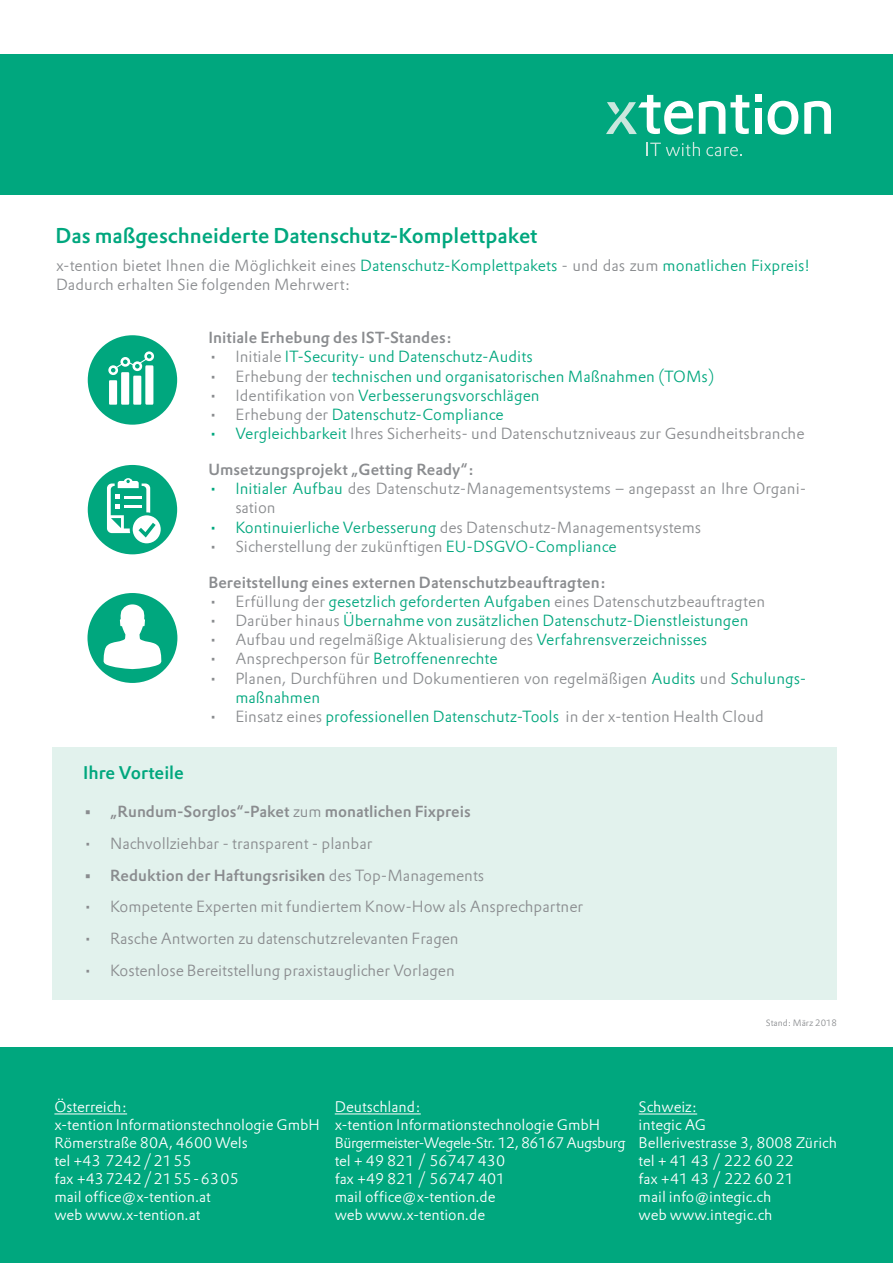
<style>
.page{position:relative;width:893px;height:1263px;background:#fff}
.page>*{position:absolute;margin:0;border:0;box-sizing:border-box;transform-origin:0 0}
.t1{font:21px "DTL Prokyon T Medium";color:#00a77e}
.t2{font:18px "DTL Prokyon T Medium";color:#00a77e}
.t3{font:300 15.75px/19.2px "DTL Prokyon T";letter-spacing:.005em;color:#8a8c8f}
.t4{font:300 15.75px "DTL Prokyon T";letter-spacing:.005em;color:#00a77e}
.t5{font:15.75px "DTL Prokyon T Medium";color:#8a8c8f}
.t6{font:300 15px/18px "DTL Prokyon T";color:#fff}
.t7{font:300 14.85px "DTL Prokyon T";letter-spacing:-.03em;color:#fff}
.t8{font:300 9px "DTL Prokyon T";color:#8a8c8f}
.s1{color:#00a77e}
.s2{color:#8a8c8f}
.s3{font-family:"DTL Prokyon T";font-weight:300}
</style>
<div class="page">
<div style="left:0;top:1047px;width:893px;height:216px;background:#00a77e"></div>
<div style="left:0;top:54px;width:893px;height:140px;background:#00a77e"></div>
<svg style="left:699px;top:95px;width:50px;height:39px"></svg>
<div style="left:755px;top:95px;width:7px;height:7px;background:#fff"></div>
<div style="left:755px;top:108px;width:7px;height:26px;background:#fff"></div>
<svg style="left:768px;top:101px;width:30px;height:34px"></svg>
<svg style="left:804px;top:101px;width:27px;height:33px"></svg>
<svg style="left:647px;top:142px;width:53px;height:14px"></svg>
<svg style="left:706px;top:147px;width:36px;height:9px"></svg>
<svg style="left:606px;top:95px;width:87px;height:39px"></svg>
<div style="left:53px;top:747px;width:784px;height:253px;background:#e2f2ed"></div>
<div style="left:88px;top:335px;width:89px;height:90px;background:#00a77e;border-radius:50%"></div>
<svg style="left:108px;top:351px;width:46px;height:54px"></svg>
<div style="left:88px;top:465px;width:89px;height:89px;background:#00a77e;border-radius:50%"></div>
<svg style="left:107px;top:478px;width:54px;height:65px"></svg>
<div style="left:87px;top:593px;width:90px;height:90px;background:#00a77e;border-radius:50%"></div>
<svg style="left:104px;top:604px;width:57px;height:65px"></svg>
<hr style="left:54px;top:1114px;width:73px;height:1px;background:#fff">
<hr style="left:335px;top:1114px;width:86px;height:1px;background:#fff">
<hr style="left:639px;top:1114px;width:58px;height:1px;background:#fff">
<h1 class="t1" style="left:55px;top:222px;width:484px">Das maßgeschneiderte Datenschutz-Komplettpaket</h1>
<p class="t3" style="left:56px;top:256px;width:755px">x-tention bietet Ihnen die Möglichkeit eines <span class="s1">Datenschutz-Komplettpakets</span> - und das zum <span class="s1">monatlichen Fixpreis!<br></span>Dadurch erhalten Sie folgenden Mehrwert:</p>
<p class="t5" style="left:208px;top:327px;width:245px">Initiale Erhebung des IST-Standes:</p>
<p class="t4" style="left:208px;top:347px;width:326px"><span class="s2">• Initiale</span> IT-Security- und Datenschutz-Audits</p>
<p class="t4" style="left:208px;top:366px;width:508px"><span class="s2">• Erhebung der</span> technischen und organisatorischen Maßnahmen (TOMs)</p>
<p class="t4" style="left:208px;top:385px;width:333px"><span class="s2">• Identifikation von</span> Verbesserungsvorschlägen</p>
<p class="t4" style="left:208px;top:405px;width:297px"><span class="s2">• Erhebung der</span> Datenschutz-Compliance</p>
<p class="t3" style="left:208px;top:424px;width:598px"><span class="s1">• Vergleichbarkeit</span> Ihres Sicherheits- und Datenschutzniveaus zur Gesundheitsbranche</p>
<p class="t5" style="left:208px;top:459px;width:267px">Umsetzungsprojekt „Getting Ready“:</p>
<p class="t3" style="left:235px;top:479px;width:572px;text-indent:-27px"><span class="s1">• Initialer Aufbau</span> des Datenschutz-Managementsystems – angepasst an Ihre Organi&shy;sation</p>
<p class="t3" style="left:208px;top:517px;width:494px"><span class="s1">• Kontinuierliche Verbesserung</span> des Datenschutz-Managementsystems</p>
<p class="t3" style="left:208px;top:536px;width:410px">• Sicherstellung der zukünftigen <span class="s1">EU-DSGVO-Compliance</span></p>
<p class="t5" style="left:208px;top:572px;width:399px">Bereitstellung eines externen Datenschutzbeauftragten:</p>
<p class="t3" style="left:208px;top:592px;width:558px">• Erfüllung der <span class="s1">gesetzlich geforderten Aufgaben</span> eines Datenschutzbeauftragten</p>
<p class="t4" style="left:208px;top:610px;width:542px"><span class="s2">• Darüber hinaus</span> Übernahme von zusätzlichen Datenschutz-Dienstleistungen</p>
<p class="t3" style="left:208px;top:630px;width:500px">• Aufbau und regelmäßige Aktualisierung des <span class="s1">Verfahrensverzeichnisses</span></p>
<p class="t3" style="left:208px;top:649px;width:291px">• Ansprechperson für <span class="s1">Betroffenenrechte</span></p>
<p class="t3" style="left:235px;top:668px;width:573px;text-indent:-27px">• Planen, Durchführen und Dokumentieren von regelmäßigen <span class="s1">Audits</span> und <span class="s1">Schulungs&shy;maßnahmen</span></p>
<p class="t3" style="left:208px;top:707px;width:557px">• Einsatz eines <span class="s1">professionellen Datenschutz-Tools</span> in der x-tention Health Cloud</p>
<p class="t2" style="left:83px;top:761px;width:102px">Ihre Vorteile</p>
<p class="t5" style="left:83px;top:801px;width:389px">• „Rundum-Sorglos“-Paket <span class="s3">zum</span> monatlichen Fixpreis</p>
<p class="t3" style="left:83px;top:834px;width:291px">• Nachvollziehbar - transparent - planbar</p>
<p class="t5" style="left:83px;top:865px;width:403px">• Reduktion der Haftungsrisiken <span class="s3">des Top-Managements</span></p>
<p class="t3" style="left:83px;top:897px;width:502px">• Kompetente Experten mit fundiertem Know-How als Ansprechpartner</p>
<p class="t3" style="left:83px;top:929px;width:377px">• Rasche Antworten zu datenschutzrelevanten Fragen</p>
<p class="t3" style="left:83px;top:960px;width:373px">• Kostenlose Bereitstellung praxistauglicher Vorlagen</p>
<p class="t8" style="left:766px;top:1017px;width:73px">Stand: März 2018</p>
<p class="t6" style="left:54px;top:1097px;width:267px">Österreich:<br>x-tention Informationstechnologie GmbH<br>Römerstraße 80A, 4600 Wels<br>tel +43 7242 / 21 55<br>fax +43 7242 / 21 55 - 63 05<br>mail office@x-tention.at<br>web www.x-tention.at</p>
<p class="t6" style="left:335px;top:1097px;width:267px">Deutschland:<br>x-tention Informationstechnologie GmbH</p>
<p class="t7" style="left:335px;top:1133px;width:292px">Bürgermeister-Wegele-Str. 12, 86167 Augsburg</p>
<p class="t6" style="left:335px;top:1151px;width:172px">tel + 49 821 / 56747 430 fax +49 821 / 56747 401 mail office@x-tention.de web www.x-tention.de</p>
<p class="t6" style="left:639px;top:1098px;width:200px">Schweiz:<br>integic AG<br>Bellerivestrasse 3, 8008 Zürich tel + 41 43 / 222 60 22<br>fax +41 43 / 222 60 21<br>mail info@integic.ch<br>web www.integic.ch</p>
</div>
